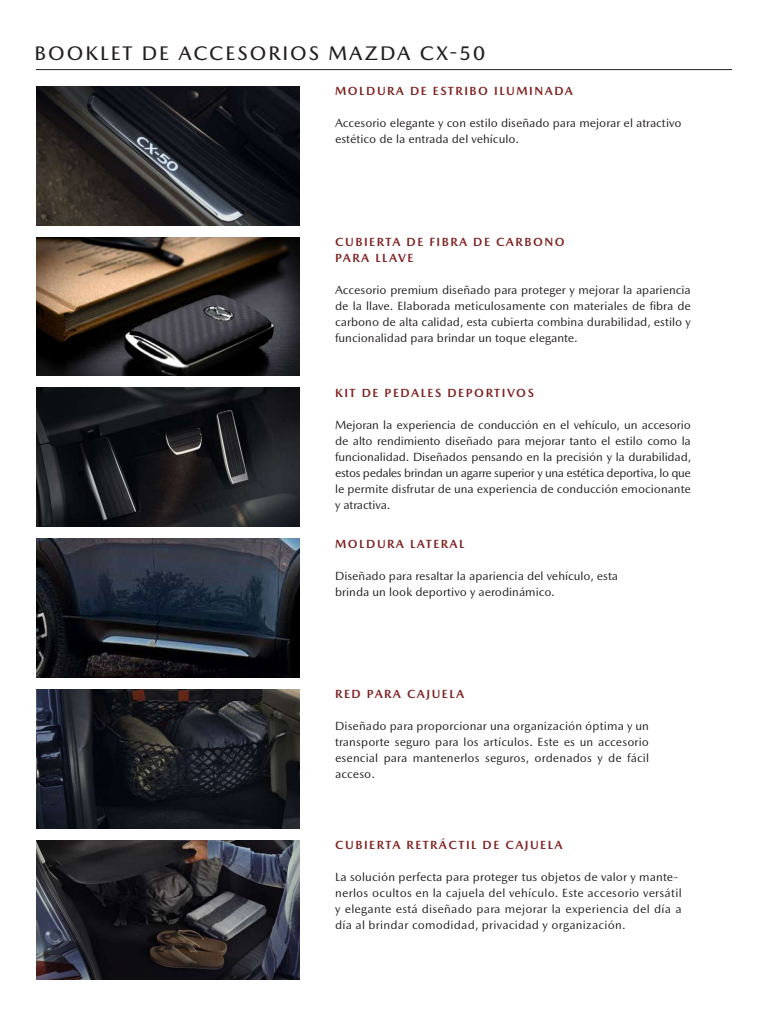
<style>
.page{position:relative;width:768px;height:1024px;background:#fff}
.page>*{position:absolute;margin:0;border:0;box-sizing:border-box;transform-origin:0 0}
.t1{font:500 20px "Mazda Type";letter-spacing:.1em;color:#231f20}
.t2{font:12px/16px "Mazda Type";color:#231f20;text-align:justify}
.t3{font:12px/16px "Mazda Type";letter-spacing:.02em;color:#231f20}
.t4{font:700 12px/16px "Mazda Type";letter-spacing:.125em;color:#802322}
</style>
<div class="page">
<hr style="left:36px;top:69px;width:696px;height:1px;background:#231f20">
<img style="left:36px;top:86px;width:264px;height:139px">
<img style="left:36px;top:237px;width:264px;height:139px">
<img style="left:36px;top:388px;width:264px;height:139px">
<img style="left:36px;top:539px;width:264px;height:139px">
<img style="left:36px;top:689px;width:264px;height:139px">
<img style="left:36px;top:840px;width:264px;height:139px">
<h1 class="t1" style="left:35px;top:41px;width:452px">BOOKLET DE ACCESORIOS MAZDA CX-50</h1>
<p class="t4" style="left:335px;top:83px;width:239px">MOLDURA DE ESTRIBO ILUMINADA</p>
<p class="t2" style="left:335px;top:115px;width:348px">Accesorio elegante y con estilo diseñado para mejorar el atractivo estético de la entrada del vehículo.</p>
<p class="t4" style="left:335px;top:234px;width:231px">CUBIERTA DE FIBRA DE CARBONO<br>PARA LLAVE</p>
<p class="t2" style="left:335px;top:282px;width:357px">Accesorio premium diseñado para proteger y mejorar la apariencia de la llave. Elaborada meticulosamente con materiales de fibra de carbono de alta calidad, esta cubierta combina durabilidad, estilo y funcionalidad para brindar un toque elegante.</p>
<p class="t4" style="left:335px;top:385px;width:200px">KIT DE PEDALES DEPORTIVOS</p>
<p class="t2" style="left:335px;top:417px;width:358px">Mejoran la experiencia de conducción en el vehículo, un accesorio de alto rendimiento diseñado para mejorar tanto el estilo como la funcionalidad. Diseñados pensando en la precisión y la durabilidad, estos pedales brindan un agarre superior y una estética deportiva, lo que le permite disfrutar de una experiencia de conducción emocionante y atractiva.</p>
<p class="t4" style="left:335px;top:535px;width:131px">MOLDURA LATERAL</p>
<p class="t2" style="left:335px;top:568px;width:284px">Diseñado para resaltar la apariencia del vehículo, esta brinda un look deportivo y aerodinámico.</p>
<p class="t4" style="left:335px;top:686px;width:131px">RED PARA CAJUELA</p>
<p class="t2" style="left:335px;top:718px;width:315px">Diseñado para proporcionar una organización óptima y un transporte seguro para los artículos. Este es un accesorio esencial para mantenerlos seguros, ordenados y de fácil acceso.</p>
<p class="t4" style="left:335px;top:837px;width:229px">CUBIERTA RETRÁCTIL DE CAJUELA</p>
<p class="t3" style="left:335px;top:869px;width:348px">La solución perfecta para proteger tus objetos de valor y mante&shy;nerlos ocultos en la cajuela del vehículo. Este accesorio versátil y elegante está diseñado para mejorar la experiencia del día a día al brindar comodidad, privacidad y organización.</p>
</div>
